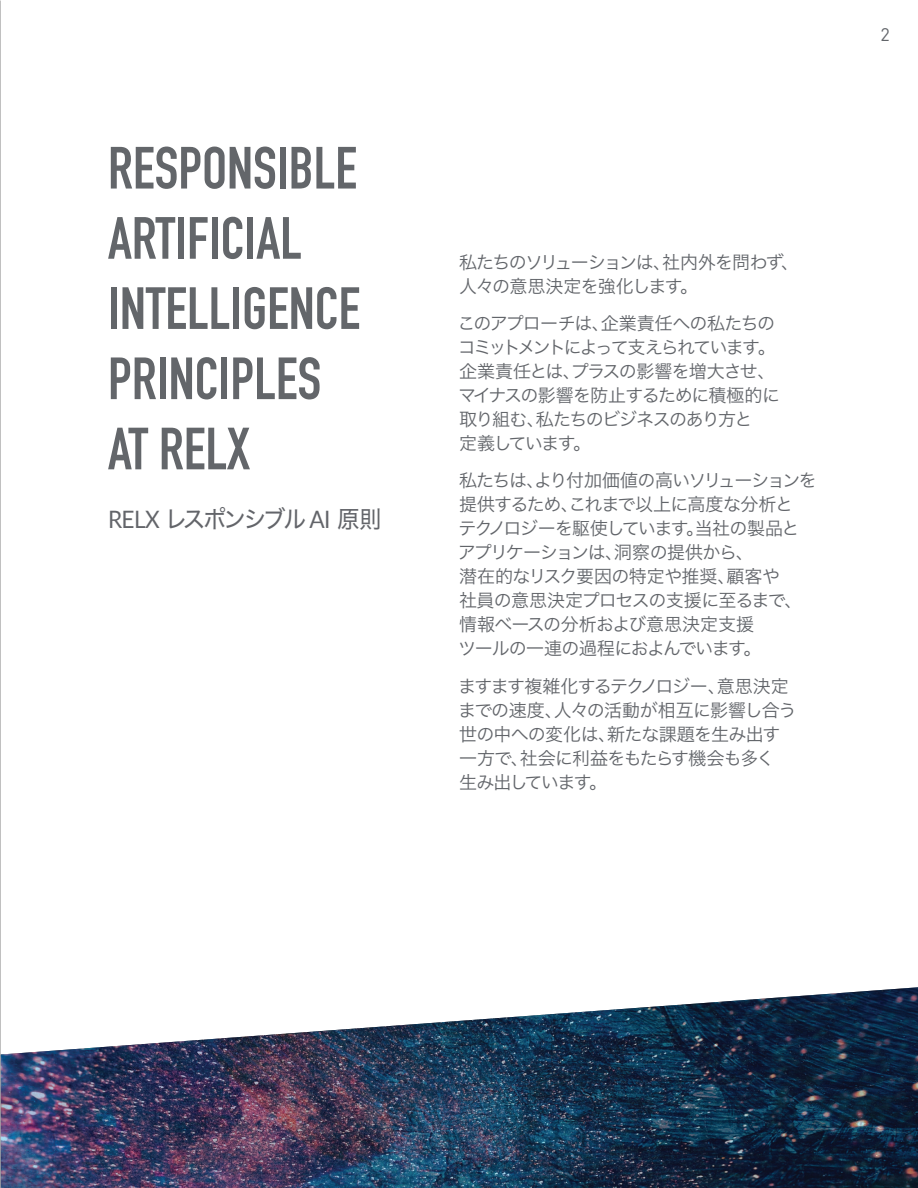
<style>
.page{position:relative;width:918px;height:1188px;background:#fff}
.page>*{position:absolute;margin:0;border:0;box-sizing:border-box;transform-origin:0 0}
.t1{font:700 58.5px/70.2px "DIN Condensed";color:#63666a}
.t2{font:24px "Hiragino Sans W4";letter-spacing:-.11em;color:#63656a;scale:.94 1}
.t3{font:18px/24px "Hiragino Sans W3";letter-spacing:-.055em;color:#62656a}
.t4{font:18px/24px "Hiragino Sans W3";letter-spacing:-.08em;color:#62656a}
.t5{font:18px "DIN";color:#62656a}
.s1{font-family:"Lato"}
</style>
<div class="page">
<img style="left:1px;top:987px;width:917px;height:201px">
<h1 class="t1" style="left:108px;top:133px;width:254px">RESPONSIBLE<br>ARTIFICIAL<br>INTELLIGENCE<br>PRINCIPLES<br>AT RELX</h1>
<h2 class="t2" style="left:108px;top:498px;width:293px"><span class="s1">RELX</span> レスポンシブル <span class="s1">AI</span> 原則</h2>
<p class="t5" style="left:881px;top:23px;width:11px">2</p>
<p class="t3" style="left:459px;top:249px;width:342px">私たちのソリューションは、社内外を問わず、人々の意思決定を強化します。</p>
<p class="t4" style="left:458px;top:310px;width:324px">このアプローチは、企業責任への私たちのコミットメントによって支えられています。企業責任とは、プラスの影響を増大させ、マイナスの影響を防止するために積極的に取り組む、私たちのビジネスのあり方と<br>定義しています。</p>
<p class="t3" style="left:458px;top:467px;width:360px">私たちは、より付加価値の高いソリューションを提供するため、これまで以上に高度な分析と<br>テクノロジーを駆使しています。当社の製品とアプリケーションは、洞察の提供から、<br>潜在的なリスク要因の特定や推奨、顧客や<br>社員の意思決定プロセスの支援に至るまで、情報ベースの分析および意思決定支援<br>ツールの一連の過程におよんでいます。</p>
<p class="t3" style="left:458px;top:673px;width:340px">ますます複雑化するテクノロジー、意思決定までの速度、人々の活動が相互に影響し合う世の中への変化は、新たな課題を生み出す一方で、社会に利益をもたらす機会も多く<br>生み出しています。</p>
</div>
